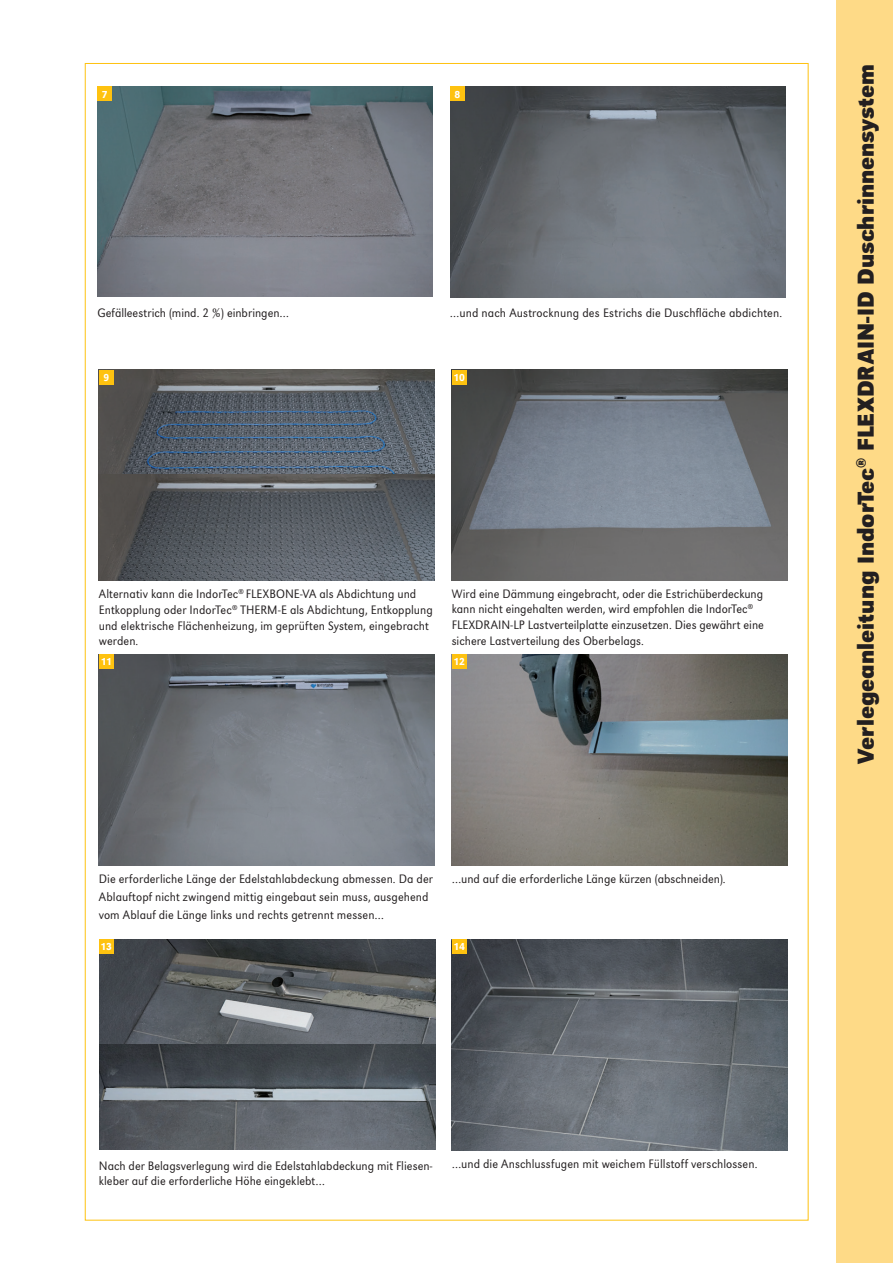
<style>
.page{position:relative;width:893px;height:1263px;background:#fff}
.page>*{position:absolute;margin:0;border:0;box-sizing:border-box;transform-origin:0 0}
.t1{font:700 24px "URW Grotesk Nar";color:#231f20}
.t2{font:300 12.75px/15.8px "URW Grotesk Nar";letter-spacing:.005em;color:#231f20}
.t3{font:500 10.5px "URW Grotesk Nar";letter-spacing:-.025em;color:#fff}
</style>
<div class="page">
<div style="left:837px;top:0;width:56px;height:1263px;background:#feda87"></div>
<img style="left:452px;top:939px;width:336px;height:211px">
<div style="left:452px;top:939px;width:15px;height:15px;background:#fec210"></div>
<img style="left:452px;top:654px;width:336px;height:211px">
<img style="left:99px;top:939px;width:336px;height:105px">
<svg style="left:99px;top:1044px;width:336px;height:106px;background:#5a5f66"></svg>
<div style="left:452px;top:654px;width:15px;height:15px;background:#fec210"></div>
<div style="left:99px;top:939px;width:15px;height:15px;background:#fec210"></div>
<img style="left:99px;top:654px;width:336px;height:211px">
<img style="left:452px;top:369px;width:336px;height:211px">
<div style="left:452px;top:370px;width:15px;height:14px;background:#fec210"></div>
<img style="left:99px;top:369px;width:336px;height:106px">
<svg style="left:99px;top:475px;width:336px;height:105px;background:#585c61"></svg>
<div style="left:99px;top:370px;width:15px;height:14px;background:#fec210"></div>
<div style="left:99px;top:654px;width:15px;height:15px;background:#fec210"></div>
<img style="left:97px;top:86px;width:336px;height:211px">
<img style="left:450px;top:86px;width:336px;height:211px">
<div style="left:97px;top:87px;width:15px;height:14px;background:#fec210"></div>
<div style="left:450px;top:87px;width:15px;height:14px;background:#fec210"></div>
<p class="t3" style="left:102px;top:88px;width:7px">7</p>
<p class="t3" style="left:454px;top:88px;width:7px">8</p>
<p class="t2" style="left:97px;top:305px;width:193px">Gefälleestrich (mind. 2 %) einbringen…</p>
<p class="t2" style="left:450px;top:305px;width:334px">…und nach Austrocknung des Estrichs die Duschfläche abdichten.</p>
<p class="t3" style="left:103px;top:371px;width:7px">9</p>
<p class="t3" style="left:453px;top:371px;width:13px">10</p>
<p class="t2" style="left:99px;top:586px;width:335px">Alternativ kann die IndorTec<sup>®</sup> FLEXBONE-VA als Abdichtung und Entkopplung oder IndorTec<sup>®</sup> THERM-E als Abdichtung, Entkopplung und elektrische Flächenheizung, im geprüften System, eingebracht werden.</p>
<p class="t3" style="left:101px;top:656px;width:13px">11</p>
<p class="t2" style="left:452px;top:585px;width:314px">Wird eine Dämmung eingebracht, oder die Estrichüberdeckung kann nicht eingehalten werden, wird empfohlen die IndorTec<sup>® </sup>FLEXDRAIN-LP Lastverteilplatte einzusetzen. Dies gewährt eine sichere Lastverteilung des Oberbelags.</p>
<p class="t3" style="left:453px;top:656px;width:13px">12</p>
<p class="t2" style="left:99px;top:870px;width:336px;line-height:18px">Die erforderliche Länge der Edelstahlabdeckung abmessen. Da der<br>Ablauftopf nicht zwingend mittig eingebaut sein muss, ausgehend vom Ablauf die Länge links und rechts getrennt messen…</p>
<p class="t3" style="left:101px;top:941px;width:13px">13</p>
<p class="t2" style="left:452px;top:870px;width:275px">…und auf die erforderliche Länge kürzen (abschneiden).</p>
<p class="t3" style="left:453px;top:941px;width:13px">14</p>
<p class="t1" style="left:852px;top:764px;width:701px;rotate:-90deg">Verlegeanleitung IndorTec<sup>®</sup> FLEXDRAIN-ID Duschrinnensystem</p>
<p class="t2" style="left:99px;top:1157px;width:335px">Nach der Belagsverlegung wird die Edelstahlabdeckung mit Fliesen&shy;kleber auf die erforderliche Höhe eingeklebt…</p>
<p class="t2" style="left:452px;top:1156px;width:307px">…und die Anschlussfugen mit weichem Füllstoff verschlossen.</p>
</div>
